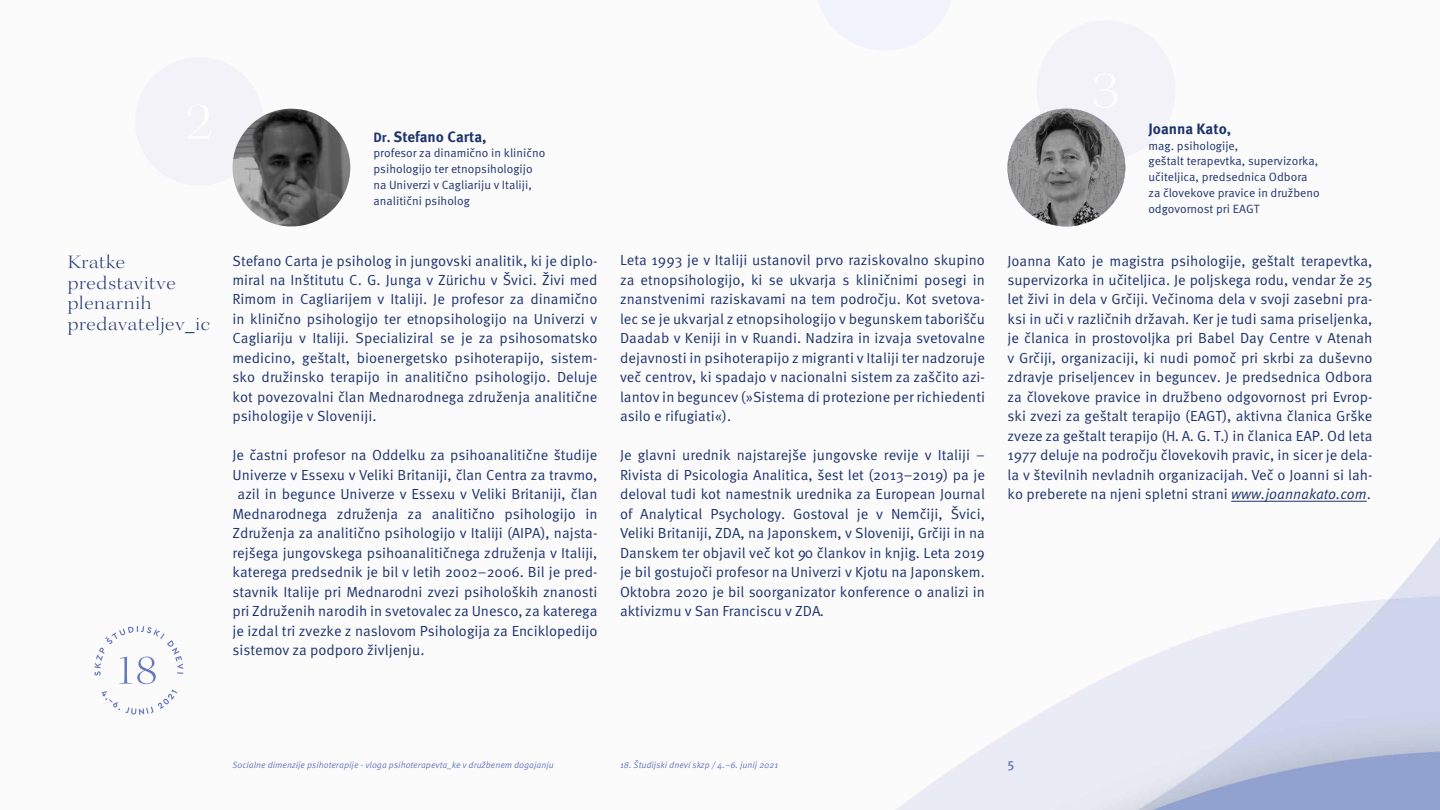
<style>
.page{position:relative;width:1440px;height:810px;background:#fff}
.page>*{position:absolute;margin:0;border:0;box-sizing:border-box;transform-origin:0 0}
.t1{font:18.75px/20.6px "Kepler Std Light Ext Disp";letter-spacing:.04em;color:#1c336d}
.t2{font:700 15px "FF Meta Pro";color:#1c336d}
.t3{font:14.62px/19.5px "FF Meta Pro";color:#1c336d;text-align:justify}
.t4{font:500 13.5px "FF Meta Pro";color:#6579be}
.t5{font:12px/15.8px "FF Meta Pro";color:#1c336d}
.t6{font:italic 9px "FF Meta Pro";color:#6579be}
.s1{font-size:13.5px}
.s2{font-style:italic}
</style>
<div class="page">
<img style="left:183px;top:43px;width:1257px;height:767px">
<svg style="left:94px;top:626px;width:89px;height:89px"></svg>
<div style="left:1037px;top:20px;width:139px;height:140px;background:#f3f2f9;border-radius:50%"></div>
<div style="left:135px;top:57px;width:128px;height:129px;background:#f3f2f9;border-radius:50%"></div>
<svg style="left:815px;top:0;width:139px;height:51px"></svg>
<hr style="left:1231px;top:501px;width:136px;height:1px;background:#1c336d">
<img style="left:1007px;top:109px;width:118px;height:117px">
<img style="left:232px;top:109px;width:118px;height:117px">
<p class="t1" style="left:68px;top:253px;width:144px">Kratke predstavitve plenarnih predavateljev_ic</p>
<p class="t2" style="left:373px;top:125px;width:115px"><span class="s1">Dr.</span> Stefano Carta,</p>
<p class="t5" style="left:374px;top:145px;width:173px">profesor za dinamično in klinično psihologijo ter etnopsihologijo na Univerzi v Cagliariju v Italiji, analitični psiholog</p>
<p class="t3" style="left:232px;top:250px;width:367px">Stefano Carta je psiholog in jungovski analitik, ki je diplo&shy;miral na Inštitutu C. G. Junga v Zürichu v Švici. Živi med Rimom in Cagliarijem v Italiji. Je profesor za dinamično in klinično psihologijo ter etnopsihologijo na Univerzi v Cagliariju v Italiji. Specializiral se je za psihosomatsko medicino, geštalt, bioenergetsko psihoterapijo, sistem&shy;sko družinsko terapijo in analitično psihologijo. Deluje kot povezovalni član Mednarodnega združenja analitične psihologije v Sloveniji.</p>
<p class="t3" style="left:232px;top:445px;width:366px">Je častni profesor na Oddelku za psihoanalitične študije</p>
<p class="t3" style="left:232px;top:464px;width:367px">Univerze v Essexu v Veliki Britaniji, član Centra za travmo,</p>
<p class="t3" style="left:238px;top:484px;width:361px">azil in begunce Univerze v Essexu v Veliki Britaniji, član</p>
<p class="t3" style="left:232px;top:503px;width:366px">Mednarodnega združenja za analitično psihologijo in</p>
<p class="t3" style="left:232px;top:523px;width:366px">Združenja za analitično psihologijo v Italiji (AIPA), najsta-</p>
<p class="t3" style="left:232px;top:542px;width:367px">rejšega jungovskega psihoanalitičnega združenja v Italiji,</p>
<p class="t3" style="left:232px;top:562px;width:367px">katerega predsednik je bil v letih 2002–2006. Bil je pred-</p>
<p class="t3" style="left:232px;top:581px;width:367px">stavnik Italije pri Mednarodni zvezi psiholoških znanosti</p>
<p class="t3" style="left:232px;top:601px;width:367px">pri Združenih narodih in svetovalec za Unesco, za katerega</p>
<p class="t3" style="left:232px;top:620px;width:367px">je izdal tri zvezke z naslovom Psihologija za Enciklopedijo</p>
<p class="t3" style="left:232px;top:640px;width:194px">sistemov za podporo življenju.</p>
<p class="t3" style="left:620px;top:250px;width:367px">Leta 1993 je v Italiji ustanovil prvo raziskovalno skupino za etnopsihologijo, ki se ukvarja s kliničnimi posegi in znanstvenimi raziskavami na tem področju. Kot svetova&shy;lec se je ukvarjal z etnopsihologijo v begunskem taborišču Daadab v Keniji in v Ruandi. Nadzira in izvaja svetovalne dejavnosti in psihoterapijo z migranti v Italiji ter nadzoruje več centrov, ki spadajo v nacionalni sistem za zaščito azi&shy;lantov in beguncev (»Sistema di protezione per richiedenti asilo e rifugiati«).</p>
<p class="t3" style="left:620px;top:445px;width:367px">Je glavni urednik najstarejše jungovske revije v Italiji – Rivista di Psicologia Analitica, šest let (2013–2019) pa je deloval tudi kot namestnik urednika za European Journal of Analytical Psychology. Gostoval je v Nemčiji, Švici, Veliki Britaniji, ZDA, na Japonskem, v Sloveniji, Grčiji in na Danskem ter objavil več kot 90 člankov in knjig. Leta 2019 je bil gostujoči profesor na Univerzi v Kjotu na Japonskem.<br>Oktobra 2020 je bil soorganizator konference o analizi in aktivizmu v San Franciscu v ZDA.</p>
<p class="t2" style="left:1149px;top:117px;width:84px">Joanna Kato,</p>
<p class="t5" style="left:1149px;top:137px;width:173px">mag. psihologije,<br>geštalt terapevtka, supervizorka, učiteljica, predsednica Odbora za človekove pravice in družbeno odgovornost pri EAGT</p>
<p class="t3" style="left:1008px;top:250px;width:367px">Joanna Kato je magistra psihologije, geštalt terapevtka, supervizorka in učiteljica. Je poljskega rodu, vendar že 25 let živi in dela v Grčiji. Večinoma dela v svoji zasebni pra&shy;ksi in uči v različnih državah. Ker je tudi sama priseljenka, je članica in prostovoljka pri Babel Day Centre v Atenah v Grčiji, organizaciji, ki nudi pomoč pri skrbi za duševno zdravje priseljencev in beguncev. Je predsednica Odbora za človekove pravice in družbeno odgovornost pri Evrop&shy;ski zvezi za geštalt terapijo (EAGT), aktivna članica Grške zveze za geštalt terapijo (H. A. G. T.) in članica EAP. Od leta 1977 deluje na področju človekovih pravic, in sicer je dela&shy;la v številnih nevladnih organizacijah. Več o Joanni si lah&shy;ko preberete na njeni spletni strani <span class="s2">www.joannakato.com</span>.</p>
<p class="t6" style="left:232px;top:758px;width:323px">Socialne dimenzije psihoterapije - vloga psihoterapevta_ke v družbenem dogajanju</p>
<p class="t6" style="left:620px;top:758px;width:160px">18. Študijski dnevi skzp / 4.–6. junij 2021</p>
<p class="t4" style="left:1007px;top:753px;width:9px">5</p>
</div>
